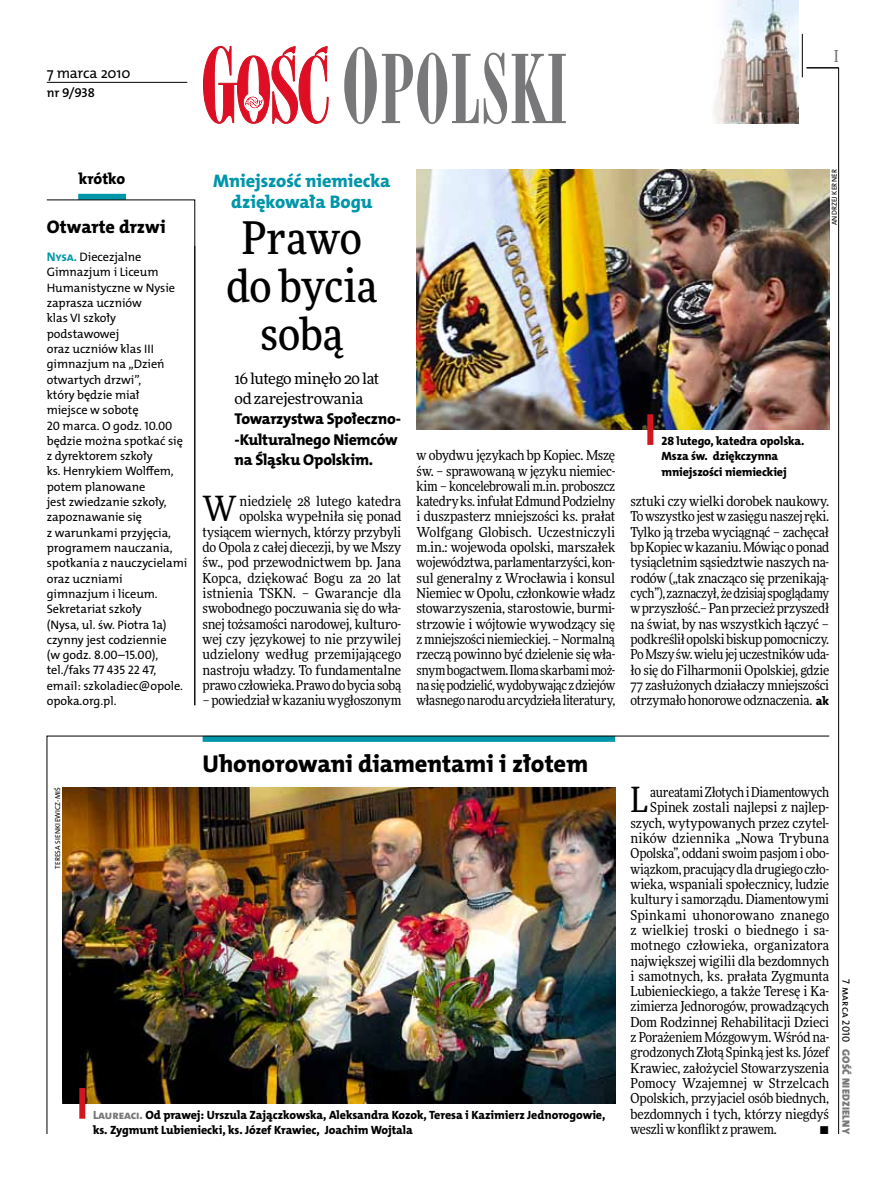
<style>
.page{position:relative;width:893px;height:1191px;background:#fff}
.page>*{position:absolute;margin:0;border:0;box-sizing:border-box;transform-origin:0 0}
.t1{font:500 45px/48px "Freeday Narrow";color:#000;text-align:center}
.t2{font:34.8px "Freeday Narrow News";color:#000}
.t3{font:24.45px "The Mix HP8 Ex Bld";letter-spacing:-.005em;color:#000}
.t4{font:18.3px/21.6px "The Mix HP8 Ex Bld";letter-spacing:-.005em;color:#0096aa;text-align:center}
.t5{font:18.3px "The Mix HP8 Ex Bld";color:#000}
.t6{font:500 16.5px "Freeday Narrow";color:#787779;scale:.9 1}
.t7{font:15.75px/20.4px "The Mix HP8 Ex Bld";letter-spacing:-.015em;color:#000}
.t8{font:15.45px/20.4px "Freeday News";letter-spacing:-.025em;color:#000}
.t9{font:14.85px "The Mix HP5 Plain";letter-spacing:-.015em;color:#000}
.t10{font:13.65px/15.3px "Freeday Narrow News";letter-spacing:-.01em;color:#000;text-align:justify}
.t11{font:13.65px "Freeday Narrow News";letter-spacing:.015em;color:#000}
.t12{font:13.65px "Freeday Narrow News";letter-spacing:.01em;color:#000}
.t13{font:12.9px "The Mix HP6 Se Bld";color:#000}
.t14{font:12.3px/15.3px "The Mix HP5 Plain";letter-spacing:-.005em;color:#000}
.t15{font:12px/15.3px "The Mix HP8 Ex Bld";letter-spacing:-.01em;color:#000}
.t16{font:10.5px "The Mix HP9 Blk";letter-spacing:.025em;color:#787779}
.t17{font:10.5px "The Mix HP5 Plain";color:#000}
.t18{font:7.2px "The Mix HP5 Plain";letter-spacing:.015em;color:#000}
.s1{font-family:"The Mix HP7 Bld";font-size:12.6px;color:#0096aa}
.s2{font-family:"The Mix HP8 Ex Bld";font-size:12.3px}
.s3{color:#787779}
</style>
<div class="page">
<hr style="left:838px;top:68px;width:1px;height:1066px;background:#000">
<hr style="left:802px;top:34px;width:1px;height:43px;background:#000">
<svg style="left:47px;top:735px;width:783px;height:399px"></svg>
<hr style="left:195px;top:246px;width:1px;height:459px;background:#000">
<hr style="left:806px;top:68px;width:33px;height:1px;background:#000">
<svg style="left:203px;top:46px;width:126px;height:78px"></svg>
<svg style="left:344px;top:47px;width:222px;height:77px"></svg>
<img style="left:713px;top:0;width:85px;height:124px">
<hr style="left:47px;top:82px;width:140px;height:1px;background:#000">
<img style="left:62px;top:787px;width:553px;height:316px">
<div style="left:79px;top:1088px;width:6px;height:30px;background:#d3151f"></div>
<img style="left:417px;top:169px;width:412px;height:260px">
<div style="left:647px;top:414px;width:6px;height:31px;background:#d3151f"></div>
<div style="left:78px;top:194px;width:48px;height:6px;background:#0096aa"></div>
<svg style="left:46px;top:199px;width:149px;height:506px"></svg>
<p class="t9" style="left:47px;top:63px;width:85px">7 marca 2010</p>
<p class="t13" style="left:47px;top:85px;width:50px">nr 9/938</p>
<p class="t6" style="left:834px;top:46px;width:6px">I</p>
<p class="t7" style="left:79px;top:168px;width:48px">krótko</p>
<h3 class="t5" style="left:47px;top:215px;width:121px">Otwarte drzwi</h3>
<p class="t14" style="left:47px;top:249px;width:142px"><span class="s1">Nysa.</span> Diecezjalne<br>Gimnazjum i Liceum<br>Humanistyczne w Nysie zaprasza uczniów<br>klas VI szkoły podstawowej<br>oraz uczniów klas III gimnazjum na „Dzień otwartych drzwi”,<br>który będzie miał<br>miejsce w sobotę<br>20 marca. O godz. 10.00 będzie można spotkać się z dyrektorem szkoły<br>ks. Henrykiem Wolffem, potem planowane<br>jest zwiedzanie szkoły, zapoznawanie się<br>z warunkami przyjęcia, programem nauczania, spotkania z nauczycielami oraz uczniami gimnazjum i liceum.<br>Sekretariat szkoły<br>(Nysa, ul. św. Piotra 1a) czynny jest codziennie<br>(w godz. 8.00–15.00), tel./faks 77 435 22 47, email: szkoladiec@opole. opoka.org.pl.</p>
<h3 class="t4" style="left:213px;top:170px;width:179px">Mniejszość niemiecka dziękowała Bogu</h3>
<h1 class="t1" style="left:226px;top:213px;width:152px">Prawo do bycia sobą</h1>
<p class="t8" style="left:234px;top:367px;width:146px">16 lutego minęło 20 lat od zarejestrowania</p>
<p class="t7" style="left:234px;top:409px;width:168px">Towarzystwa Społeczno--Kulturalnego Niemców na Śląsku Opolskim.</p>
<h2 class="t2" style="left:203px;top:488px;width:36px">W</h2>
<p class="t10" style="left:203px;top:493px;width:200px;text-align:right">niedzielę 28 lutego katedra opolska wypełniła się ponad tysiącem wiernych, którzy przybyli do Opola z całej diecezji, by we Mszy św., pod przewodnictwem bp. Jana Kopca, dziękować Bogu za 20 lat istnienia TSKN. – Gwarancje dla swobodnego poczuwania się do wła&shy;snej tożsamości narodowej, kulturo&shy;wej czy językowej to nie przywilej udzielony według przemijającego nastroju władzy. To fundamentalne prawo człowieka. Prawo do bycia sobą</p>
<p class="t10" style="left:203px;top:692px;width:200px">– powiedział w kazaniu wygłoszonym</p>
<p class="t18" style="left:830px;top:225px;width:57px;rotate:-90deg">Andrzej Kerner</p>
<p class="t10" style="left:417px;top:447px;width:200px">w obydwu językach bp Kopiec. Mszę św. – sprawowaną w języku niemiec&shy;kim – koncelebrowali m.in. proboszcz katedry ks. infułat Edmund Podzielny i duszpasterz mniejszości ks. prałat Wolfgang Globisch. Uczestniczyli m.in.: wojewoda opolski, marszałek województwa, parlamentarzyści, kon&shy;sul generalny z Wrocławia i konsul Niemiec w Opolu, członkowie władz stowarzyszenia, starostowie, burmi&shy;strzowie i wójtowie wywodzący się z mniejszości niemieckiej. – Normalną rzeczą powinno być dzielenie się wła&shy;snym bogactwem. Iloma skarbami moż&shy;na się podzielić, wydobywając z dziejów własnego narodu arcydzieła literatury,</p>
<p class="t15" style="left:662px;top:433px;width:144px">28 lutego, katedra opolska.<br>Msza św. dziękczynna mniejszości niemieckiej</p>
<p class="t10" style="left:630px;top:493px;width:200px">sztuki czy wielki dorobek naukowy.<br>To wszystko jest w zasięgu naszej ręki.<br>Tylko ją trzeba wyciągnąć – zachęcał bp Kopiec w kazaniu. Mówiąc o ponad tysiącletnim sąsiedztwie naszych na&shy;rodów („tak znacząco się przenikają&shy;cych”), zaznaczył, że dzisiaj spoglądamy w przyszłość.– Pan przecież przyszedł na świat, by nas wszystkich łączyć – podkreślił opolski biskup pomocniczy.<br>Po Mszy św. wielu jej uczestników uda&shy;ło się do Filharmonii Opolskiej, gdzie 77 zasłużonych działaczy mniejszości otrzymało honorowe odznaczenia. <span class="s2">ak</span></p>
<p class="t18" style="left:53px;top:869px;width:83px;rotate:-90deg">Teresa Sienkiewicz-Miś</p>
<h3 class="t3" style="left:203px;top:747px;width:387px">Uhonorowani diamentami i złotem</h3>
<p class="t15" style="left:93px;top:1107px;width:514px"><span class="s3">Laureaci.</span> Od prawej: Urszula Zajączkowska, Aleksandra Kozok, Teresa i Kazimierz Jednorogowie, ks. Zygmunt Lubieniecki, ks. Józef Krawiec, Joachim Wojtala</p>
<h2 class="t2" style="left:630px;top:778px;width:19px">L</h2>
<p class="t10" style="left:650px;top:784px;width:180px">aureatami Złotych i Diamentowych</p>
<p class="t10" style="left:650px;top:799px;width:180px">Spinek zostali najlepsi z najlep-</p>
<p class="t10" style="left:630px;top:815px;width:200px">szych, wytypowanych przez czytel-</p>
<p class="t11" style="left:630px;top:829px;width:200px">ników dziennika „Nowa Trybuna</p>
<p class="t10" style="left:630px;top:845px;width:200px">Opolska”, oddani swoim pasjom i obo-</p>
<p class="t10" style="left:630px;top:861px;width:200px">wiązkom, pracujący dla drugiego czło-</p>
<p class="t10" style="left:630px;top:876px;width:200px">wieka, wspaniali społecznicy, ludzie</p>
<p class="t10" style="left:630px;top:891px;width:200px">kultury i samorządu. Diamentowymi</p>
<p class="t12" style="left:630px;top:906px;width:200px">Spinkami uhonorowano znanego</p>
<p class="t10" style="left:630px;top:922px;width:200px">z wielkiej troski o biednego i sa-</p>
<p class="t10" style="left:630px;top:937px;width:200px">motnego człowieka, organizatora</p>
<p class="t10" style="left:630px;top:953px;width:200px">największej wigilii dla bezdomnych</p>
<p class="t10" style="left:630px;top:968px;width:200px">i samotnych, ks. prałata Zygmunta</p>
<p class="t10" style="left:630px;top:983px;width:200px">Lubienieckiego, a także Teresę i Ka-</p>
<p class="t10" style="left:630px;top:998px;width:200px">zimierza Jednorogów, prowadzących</p>
<p class="t10" style="left:630px;top:1014px;width:200px">Dom Rodzinnej Rehabilitacji Dzieci</p>
<p class="t10" style="left:630px;top:1029px;width:200px">z Porażeniem Mózgowym. Wśród na-</p>
<p class="t10" style="left:630px;top:1044px;width:200px">grodzonych Złotą Spinką jest ks. Józef</p>
<p class="t10" style="left:630px;top:1060px;width:200px">Krawiec, założyciel Stowarzyszenia</p>
<p class="t10" style="left:630px;top:1075px;width:200px">Pomocy Wzajemnej w Strzelcach</p>
<p class="t10" style="left:630px;top:1090px;width:200px">Opolskich, przyjaciel osób biednych,</p>
<p class="t10" style="left:630px;top:1106px;width:200px">bezdomnych i tych, którzy niegdyś</p>
<p class="t10" style="left:630px;top:1121px;width:148px">weszli w konflikt z prawem.</p>
<p class="t10" style="left:819px;top:1121px;width:11px">•</p>
<p class="t17" style="left:853px;top:979px;width:64px;rotate:90deg">7 marca 2010</p>
<p class="t16" style="left:853px;top:1049px;width:86px;rotate:90deg">Gość Niedzielny</p>
</div>
